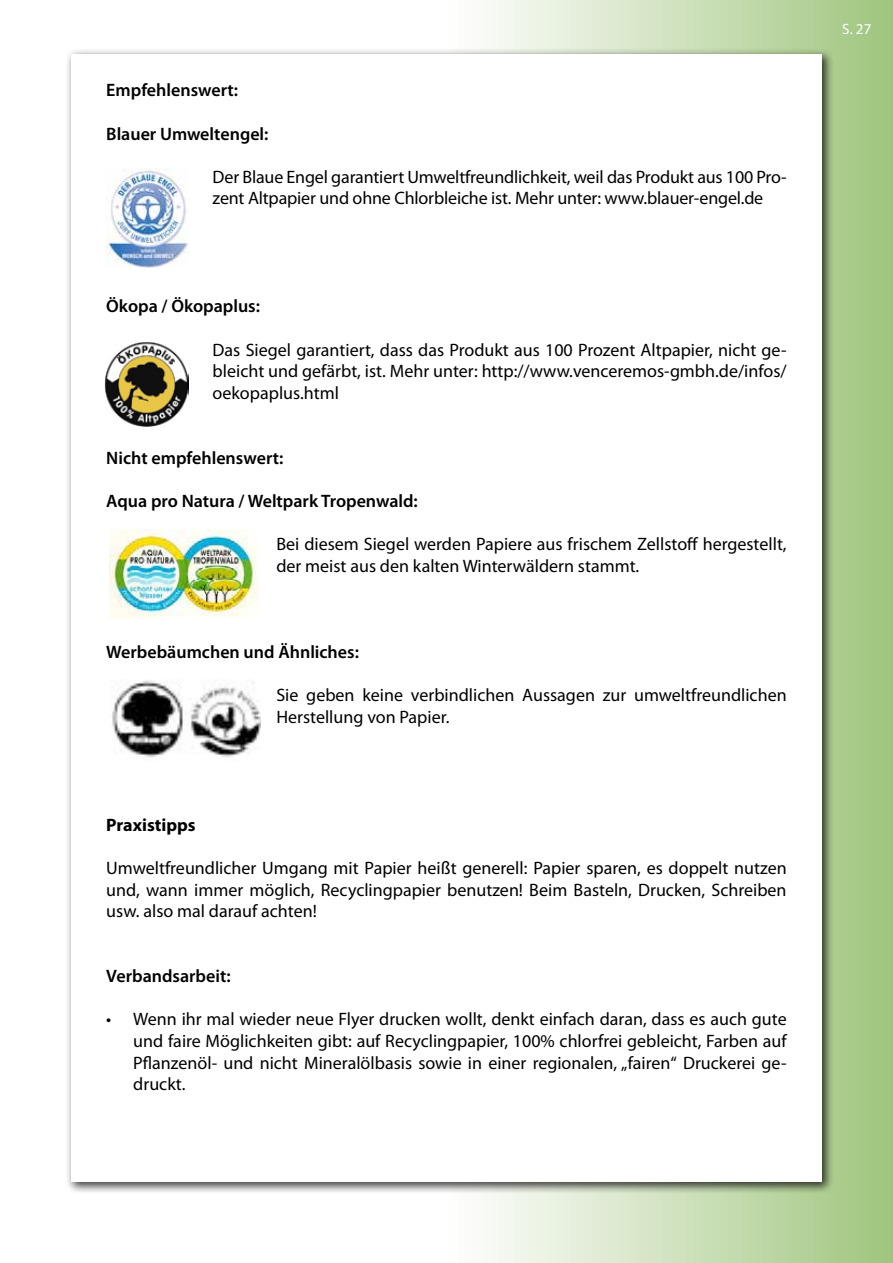
<style>
.page{position:relative;width:893px;height:1263px;background:#fff}
.page>*{position:absolute;margin:0;border:0;box-sizing:border-box;transform-origin:0 0}
.t1{font:18px/21.6px "Myriad Pro";color:#000}
.t2{font:600 18px "Myriad Pro";color:#000}
.t3{font:700 18px "Myriad Pro";color:#000}
.t4{font:15px "Myriad Pro";color:#fff}
</style>
<div class="page">
<div style="left:444px;top:1px;width:448px;height:1261px;background:linear-gradient(to right,#fff,#a1c680)"></div>
<div style="left:65px;top:48px;width:769px;height:1146px;background:#000;opacity:.75"></div>
<div style="left:71px;top:55px;width:751px;height:1127px;background:#fff"></div>
<img style="left:106px;top:168px;width:82px;height:99px">
<img style="left:112px;top:680px;width:148px;height:77px">
<img style="left:104px;top:342px;width:85px;height:84px">
<img style="left:109px;top:529px;width:150px;height:89px">
<p class="t2" style="left:106px;top:79px;width:133px">Empfehlenswert:</p>
<p class="t2" style="left:106px;top:122px;width:164px">Blauer Umweltengel:</p>
<p class="t1" style="left:213px;top:166px;width:576px">Der Blaue Engel garantiert Umweltfreundlichkeit, weil das Produkt aus 100 Pro&shy;zent Altpapier und ohne Chlorbleiche ist. Mehr unter: www.blauer-engel.de</p>
<p class="t2" style="left:106px;top:295px;width:155px">Ökopa / Ökopaplus:</p>
<p class="t1" style="left:213px;top:338px;width:576px;text-align:justify">Das Siegel garantiert, dass das Produkt aus 100 Prozent Altpapier, nicht ge&shy;bleicht und gefärbt, ist. Mehr unter: http://www.venceremos-gmbh.de/infos/ oekopaplus.html</p>
<p class="t2" style="left:106px;top:446px;width:179px">Nicht empfehlenswert:</p>
<p class="t2" style="left:106px;top:489px;width:313px">Aqua pro Natura / Weltpark Tropenwald:</p>
<p class="t1" style="left:276px;top:533px;width:512px">Bei diesem Siegel werden Papiere aus frischem Zellstoff hergestellt, der meist aus den kalten Winterwäldern stammt.</p>
<p class="t2" style="left:106px;top:641px;width:254px">Werbebäumchen und Ähnliches:</p>
<p class="t1" style="left:276px;top:684px;width:512px">Sie geben keine verbindlichen Aussagen zur umweltfreundlichen<br>Herstellung von Papier.</p>
<p class="t3" style="left:106px;top:813px;width:91px">Praxistipps</p>
<p class="t1" style="left:106px;top:857px;width:682px;text-align:justify">Umweltfreundlicher Umgang mit Papier heißt generell: Papier sparen, es doppelt nutzen und, wann immer möglich, Recyclingpapier benutzen! Beim Basteln, Drucken, Schreiben usw. also mal darauf achten!</p>
<p class="t2" style="left:106px;top:965px;width:126px">Verbandsarbeit:</p>
<p class="t1" style="left:133px;top:1008px;width:655px;text-align:justify;text-indent:-27px">• Wenn ihr mal wieder neue Flyer drucken wollt, denkt einfach daran, dass es auch gute und faire Möglichkeiten gibt: auf Recyclingpapier, 100% chlorfrei gebleicht, Farben auf Pflanzenöl- und nicht Mineralölbasis sowie in einer regionalen, „fairen“ Druckerei ge&shy;druckt.</p>
<p class="t4" style="left:842px;top:20px;width:31px">S. 27</p>
</div>
